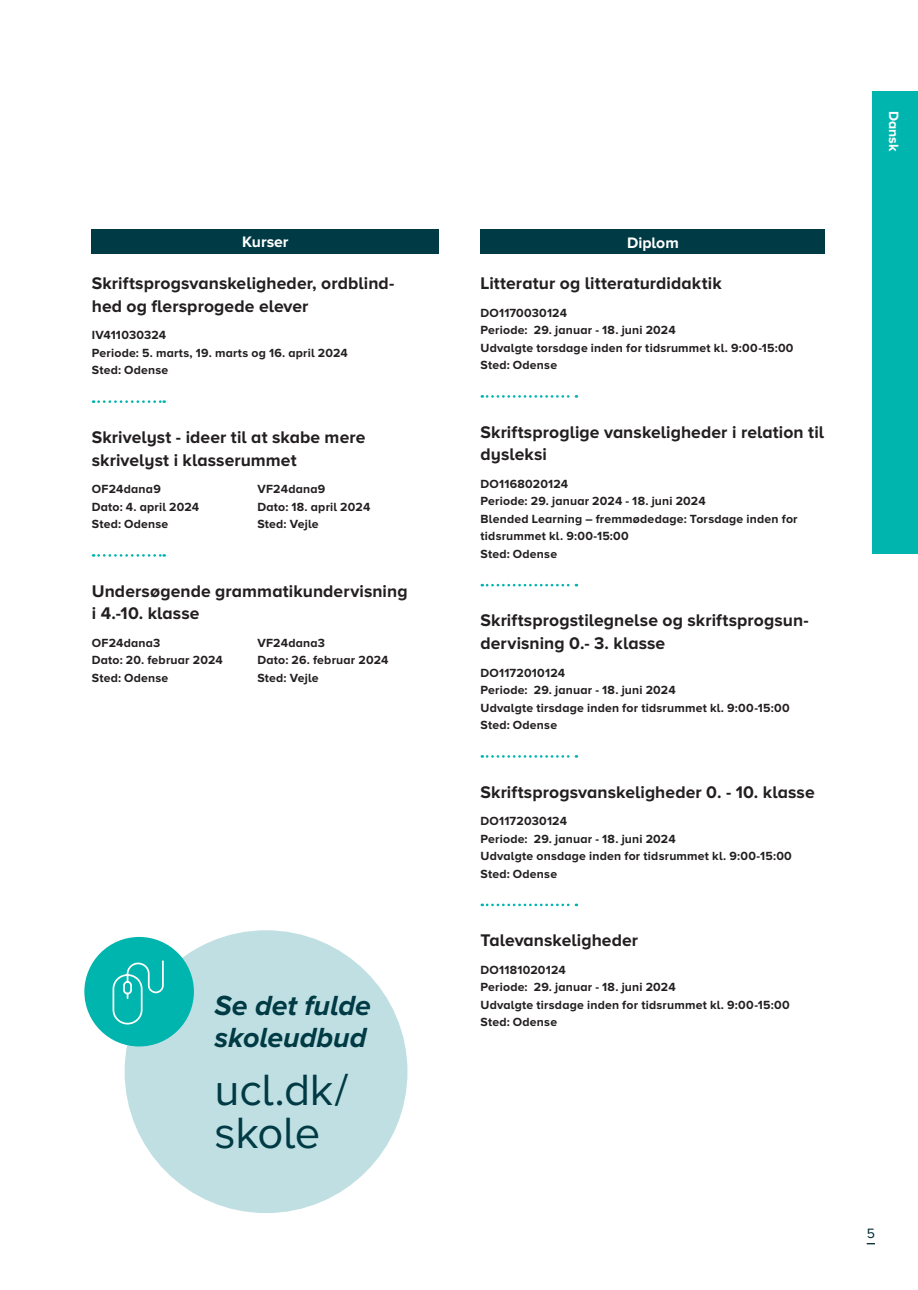
<style>
.page{position:relative;width:918px;height:1290px;background:#fff}
.page>*{position:absolute;margin:0;border:0;box-sizing:border-box;transform-origin:0 0}
.Boblebrød{font:45.5px/42.2px "Proxima Nova A";letter-spacing:-.005em;color:#003a44}
.t1{font:italic 700 28.7px/32.2px "Proxima Nova A";letter-spacing:-.005em;color:#003a44}
.Mellemrubrik_kurser{font:700 17.5px/22.8px "Proxima Nova A";letter-spacing:.005em;color:#231f20}
.t2{font:700 15.75px "Proxima Nova A";color:#fff}
.t3{font:700 14px "Proxima Nova A";color:#fff}
.t4{font:14px "Proxima Nova A";color:#002932}
.tid_1_sp{font:700 12.25px/17.5px "Proxima Nova A";letter-spacing:.02em;color:#231f20}
.tid_2sp{font:700 12.25px/17.5px "Proxima Nova A";letter-spacing:.015em;color:#231f20}
</style>
<div class="page">
<div style="left:872px;top:92px;width:46px;height:462px;background:#00b5ae"></div>
<div style="left:92px;top:229px;width:347px;height:25px;background:#003a44"></div>
<div style="left:480px;top:229px;width:345px;height:25px;background:#003a44"></div>
<svg style="left:93px;top:400px;width:72px;height:3px"></svg>
<svg style="left:93px;top:554px;width:72px;height:3px"></svg>
<svg style="left:482px;top:395px;width:95px;height:3px"></svg>
<svg style="left:482px;top:584px;width:95px;height:2px"></svg>
<svg style="left:482px;top:755px;width:95px;height:3px"></svg>
<svg style="left:482px;top:903px;width:95px;height:3px"></svg>
<div style="left:125px;top:930px;width:282px;height:283px;background:#c0dfe2;border-radius:50%"></div>
<div style="left:84px;top:937px;width:110px;height:109px;background:#00b5ae;border-radius:50%"></div>
<svg style="left:112px;top:960px;width:52px;height:65px"></svg>
<p class="t2" style="left:242px;top:233px;width:48px">Kurser</p>
<p class="t2" style="left:627px;top:234px;width:53px">Diplom</p>
<p class="Mellemrubrik_kurser" style="left:92px;top:272px;width:304px">Skriftsprogsvanskeligheder, ordblind&shy;hed og flersprogede elever</p>
<p class="tid_1_sp" style="left:92px;top:326px;width:258px">IV411030324<br>Periode: 5. marts, 19. marts og 16. april 2024<br>Sted: Odense</p>
<p class="Mellemrubrik_kurser" style="left:480px;top:272px;width:243px">Litteratur og litteraturdidaktik</p>
<p class="tid_1_sp" style="left:480px;top:303px;width:314px">DO1170030124<br>Periode: 29. januar - 18. juni 2024<br>Udvalgte torsdage inden for tidsrummet kl. 9:00-15:00<br>Sted: Odense</p>
<p class="Mellemrubrik_kurser" style="left:92px;top:425px;width:275px">Skrivelyst - ideer til at skabe mere skrivelyst i klasserummet</p>
<p class="tid_2sp" style="left:92px;top:480px;width:109px">OF24dana9<br>Dato: 4. april 2024<br>Sted: Odense</p>
<p class="tid_2sp" style="left:257px;top:480px;width:114px">VF24dana9<br>Dato: 18. april 2024<br>Sted: Vejle</p>
<p class="Mellemrubrik_kurser" style="left:92px;top:579px;width:317px">Undersøgende grammatikundervisning i 4.-10. klasse</p>
<p class="tid_2sp" style="left:92px;top:634px;width:133px">OF24dana3<br>Dato: 20. februar 2024<br>Sted: Odense</p>
<p class="tid_2sp" style="left:257px;top:634px;width:133px">VF24dana3<br>Dato: 26. februar 2024<br>Sted: Vejle</p>
<p class="t1" style="left:215px;top:989px;width:158px">Se det fulde skoleudbud</p>
<p class="Boblebrød" style="left:215px;top:1068px;width:135px">ucl.dk/ skole</p>
<p class="Mellemrubrik_kurser" style="left:480px;top:420px;width:345px">Skriftsproglige vanskeligheder i relation til dysleksi</p>
<p class="tid_1_sp" style="left:480px;top:475px;width:319px">DO1168020124<br>Periode: 29. januar 2024 - 18. juni 2024<br>Blended Learning – fremmødedage: Torsdage inden for tidsrummet kl. 9:00-15:00<br>Sted: Odense</p>
<p class="Mellemrubrik_kurser" style="left:480px;top:609px;width:330px">Skriftsprogstilegnelse og skriftsprogsun&shy;dervisning 0.- 3. klasse</p>
<p class="tid_1_sp" style="left:480px;top:663px;width:311px">DO1172010124<br>Periode: 29. januar - 18. juni 2024<br>Udvalgte tirsdage inden for tidsrummet kl. 9:00-15:00<br>Sted: Odense</p>
<p class="Mellemrubrik_kurser" style="left:480px;top:780px;width:336px">Skriftsprogsvanskeligheder 0. - 10. klasse</p>
<p class="tid_1_sp" style="left:480px;top:812px;width:313px">DO1172030124<br>Periode: 29. januar - 18. juni 2024<br>Udvalgte onsdage inden for tidsrummet kl. 9:00-15:00<br>Sted: Odense</p>
<p class="Mellemrubrik_kurser" style="left:480px;top:929px;width:159px">Talevanskeligheder</p>
<p class="tid_1_sp" style="left:480px;top:960px;width:311px">DO1181020124<br>Periode: 29. januar - 18. juni 2024<br>Udvalgte tirsdage inden for tidsrummet kl. 9:00-15:00<br>Sted: Odense</p>
<p class="t3" style="left:902px;top:111px;width:42px;rotate:90deg">Dansk</p>
<p class="t4" style="left:866px;top:1226px;width:10px">5</p>
</div>
